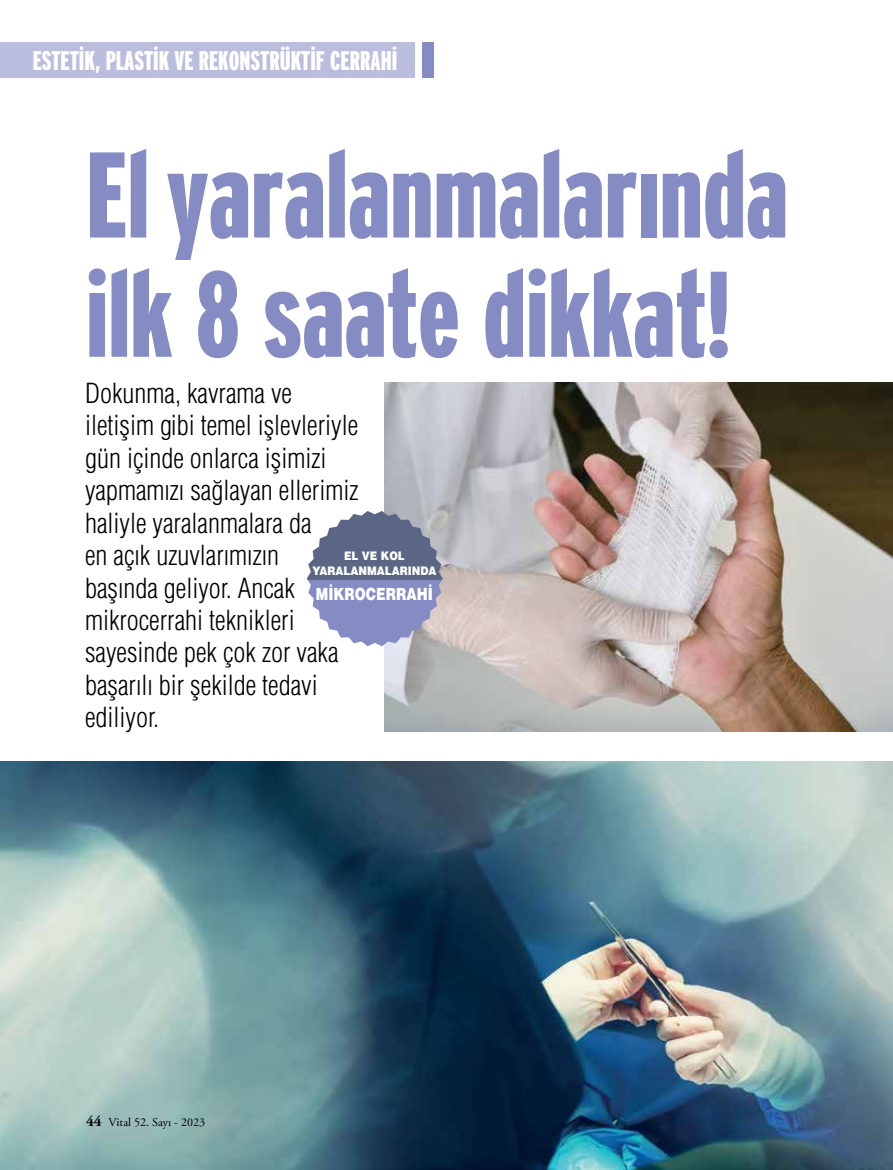
<style>
.page{position:relative;width:893px;height:1170px;background:#fff}
.page>*{position:absolute;margin:0;border:0;box-sizing:border-box;transform-origin:0 0}
.t1{font:900 extra-condensed 121.5px/119.2px "Interstate";color:#858bc3}
.t2{font:27px/32.4px "Helvetica Condensed Light Tr";color:#000}
.t3{font:900 extra-condensed 27px "Interstate";color:#fff}
.t4{font:16.8px "Helvetica Black Tr";color:#fff;scale:.79 1}
.t5{font:12px "Adobe Garamond Pro";color:#000}
.t6{font:11.7px/14.7px "Helvetica Black Tr";color:#fff;text-align:center;scale:.88 1}
.s1{font-weight:700;font-size:15px}
</style>
<div class="page">
<div style="left:0;top:42px;width:415px;height:35px;background:#bbbdde"></div>
<div style="left:423px;top:42px;width:11px;height:35px;background:#858bc3"></div>
<img style="left:0;top:761px;width:893px;height:408px">
<img style="left:385px;top:383px;width:508px;height:348px">
<svg style="left:307px;top:580px;width:136px;height:66px;background:#9da1ca"></svg>
<svg style="left:307px;top:511px;width:136px;height:69px;background:#7a839a"></svg>
<p class="t3" style="left:33px;top:45px;width:366px">ESTETİK, PLASTİK VE REKONSTRÜKTİF CERRAHİ</p>
<h1 class="t1" style="left:86px;top:135px;width:704px">El yaralanmalarında ilk 8 saate dikkat!</h1>
<p class="t2" style="left:85px;top:377px;width:275px">Dokunma, kavrama ve iletişim gibi temel işlevleriyle gün içinde onlarca işimizi yapmamızı sağlayan ellerimiz haliyle yaralanmalara da<br>en açık uzuvlarımızın başında geliyor. Ancak mikrocerrahi teknikleri sayesinde pek çok zor vaka başarılı bir şekilde tedavi ediliyor.</p>
<p class="t6" style="left:312px;top:548px;width:142px">EL VE KOL<br>YARALANMALARINDA</p>
<p class="t4" style="left:316px;top:582px;width:150px">MİKROCERRAHİ</p>
<p class="t5" style="left:86px;top:1114px;width:120px"><span class="s1">44</span> Vital 52. Sayı - 2023</p>
</div>
